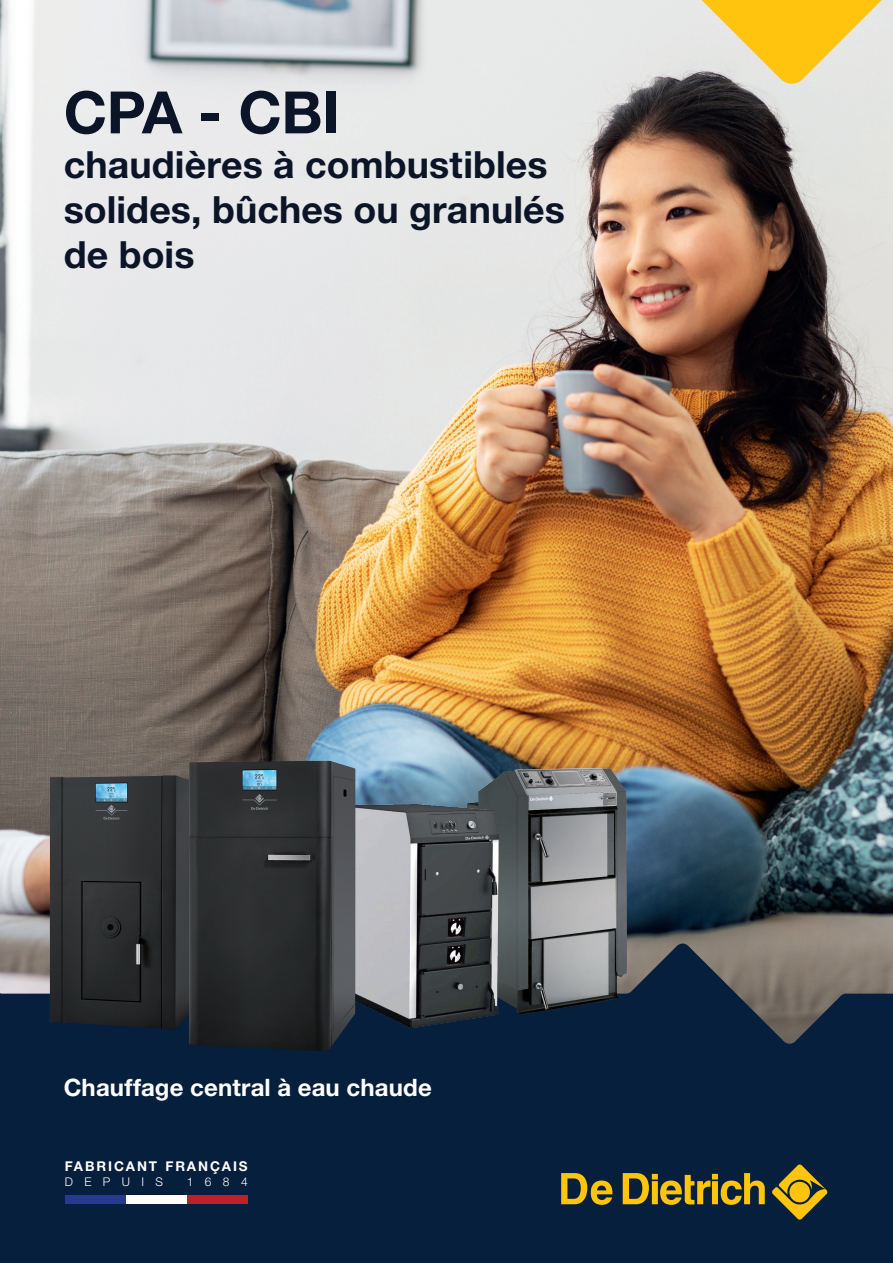
<style>
.page{position:relative;width:893px;height:1263px;background:#fff}
.page>*{position:absolute;margin:0;border:0;box-sizing:border-box;transform-origin:0 0}
.t1{font:700 58.5px "Helvetica Neue LT Std";letter-spacing:-.005em;color:#0c1527}
.t2{font:700 37.5px/45px "Helvetica Neue LT Std";letter-spacing:.005em;color:#0c1527}
.t3{font:700 24px "Helvetica Neue LT Std";letter-spacing:.005em;color:#fff}
.t4{font:700 13.5px "Helvetica Neue LT Std";letter-spacing:.14em;color:#fff}
.t5{font:300 12px "Helvetica Neue LT Std";letter-spacing:.95em;color:#fff}
</style>
<div class="page">
<img style="left:0;top:0;width:893px;height:943px">
<svg style="left:1px;top:943px;width:892px;height:320px;background:#142943"></svg>
<svg style="left:772px;top:1164px;width:56px;height:56px;background:#726728"></svg>
<svg style="left:561px;top:1173px;width:51px;height:32px;background:#837225"></svg>
<svg style="left:623px;top:1173px;width:142px;height:32px;background:#7e6e26"></svg>
<div style="left:65px;top:1195px;width:61px;height:8px;background:#283a90"></div>
<div style="left:187px;top:1195px;width:61px;height:8px;background:#bf2025"></div>
<div style="left:126px;top:1195px;width:61px;height:8px;background:#fff"></div>
<img style="left:466px;top:768px;width:125px;height:91px">
<img style="left:355px;top:803px;width:54px;height:220px">
<img style="left:50px;top:775px;width:139px;height:255px">
<img style="left:189px;top:761px;width:166px;height:290px">
<svg style="left:572px;top:0;width:321px;height:84px;background:#e9d8a1"></svg>
<svg style="left:0;top:943px;width:1px;height:320px"></svg>
<h1 class="t1" style="left:64px;top:76px;width:277px">CPA - CBI</h1>
<p class="t2" style="left:64px;top:142px;width:503px">chaudières à combustibles solides, bûches ou granulés de bois</p>
<p class="t3" style="left:64px;top:1072px;width:369px">Chauffage central à eau chaude</p>
<p class="t4" style="left:65px;top:1158px;width:184px">FABRICANT FRANÇAIS</p>
<p class="t5" style="left:65px;top:1175px;width:100px">DEPUIS</p>
<p class="t5" style="left:187px;top:1175px;width:62px">1684</p>
</div>
